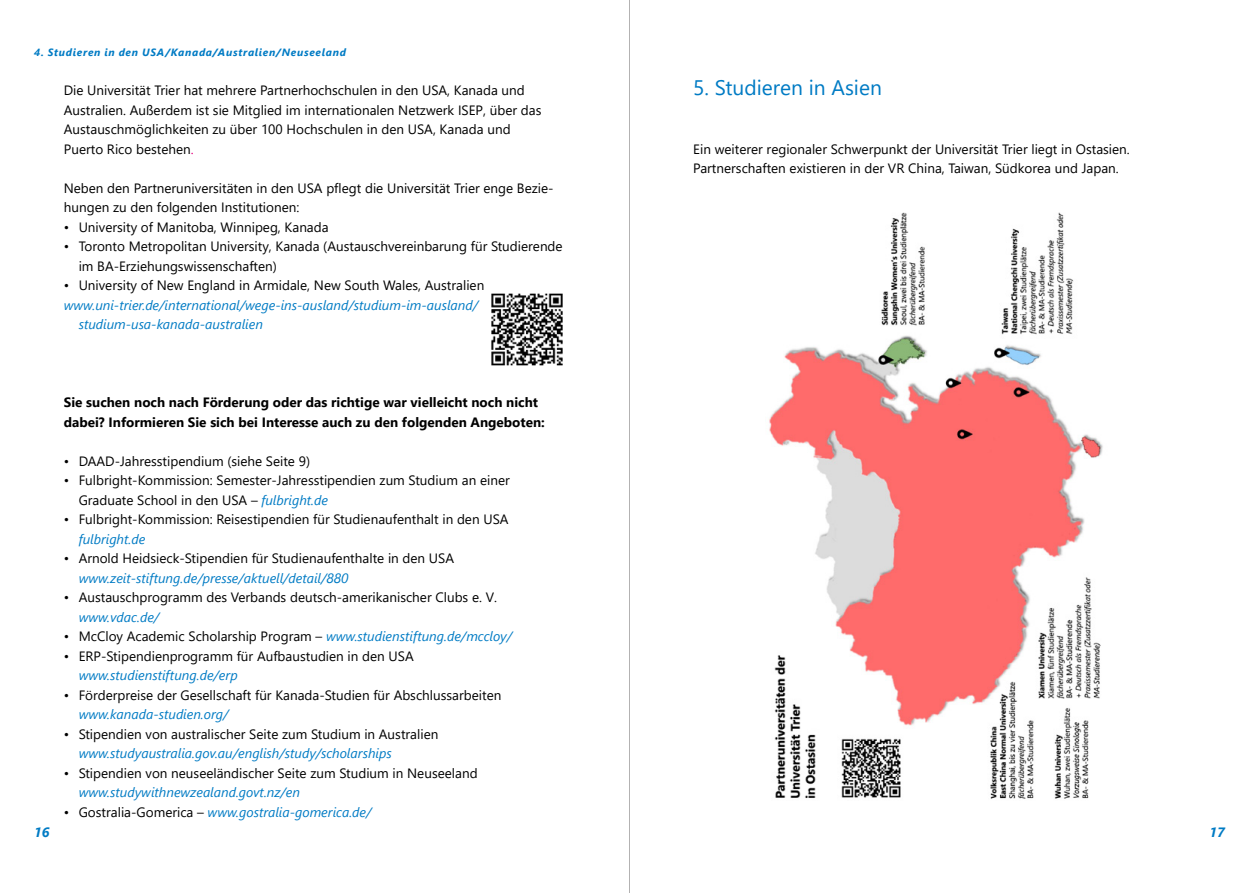
<style>
.page{position:relative;width:1259px;height:893px;background:#fff}
.page>*{position:absolute;margin:0;border:0;box-sizing:border-box;transform-origin:0 0}
.t1{font:21px "Segoe UI";color:#007bc4}
.t2{font:13.5px/19.5px "Segoe UI";color:#000}
.t3{font:italic 13.5px/19.5px "Segoe UI";color:#007bc4}
.t4{font:700 13.5px/19.5px "Segoe UI";color:#000}
.t5{font:italic 700 13.5px "Segoe UI";color:#007bc4}
.t6{font:italic 700 10.5px "Segoe UI";letter-spacing:.07em;color:#007bc4}
.s1{color:#e6007d}
.s2{font-style:italic;color:#007bc4}
.s3{font-style:normal;color:#000}
</style>
<div class="page">
<hr style="left:629px;top:0;width:1px;height:893px;background:#b3b2b2">
<img style="left:491px;top:293px;width:72px;height:73px">
<img style="left:769px;top:212px;width:334px;height:587px">
<p class="t6" style="left:34px;top:43px;width:313px">4. Studieren in den USA/Kanada/Australien/Neuseeland</p>
<p class="t2" style="left:64px;top:80px;width:479px">Die Universität Trier hat mehrere Partnerhochschulen in den USA, Kanada und Australien. Außerdem ist sie Mitglied im internationalen Netzwerk ISEP, über das Austauschmöglichkeiten zu über 100 Hochschulen in den USA, Kanada und Puerto Rico bestehen<span class="s1">.</span></p>
<p class="t2" style="left:64px;top:177px;width:491px">Neben den Partneruniversitäten in den USA pflegt die Universität Trier enge Bezie&shy;hungen zu den folgenden Institutionen:</p>
<p class="t2" style="left:64px;top:216px;width:266px">• University of Manitoba, Winnipeg, Kanada</p>
<p class="t2" style="left:79px;top:236px;width:485px;text-indent:-15px">• Toronto Metropolitan University, Kanada (Austauschvereinbarung für Studierende im BA-Erziehungswissenschaften)</p>
<p class="t2" style="left:64px;top:275px;width:422px">• University of New England in Armidale, New South Wales, Australien</p>
<p class="t3" style="left:79px;top:293px;width:401px;text-indent:-15px">www.uni-trier.de/international/wege-ins-ausland/studium-im-ausland/ studium-usa-kanada-australien</p>
<p class="t4" style="left:64px;top:392px;width:482px">Sie suchen noch nach Förderung oder das richtige war vielleicht noch nicht dabei? Informieren Sie sich bei Interesse auch zu den folgenden Angeboten:</p>
<p class="t2" style="left:64px;top:450px;width:248px">• DAAD-Jahresstipendium (siehe Seite 9)</p>
<p class="t2" style="left:79px;top:470px;width:432px;text-indent:-15px">• Fulbright-Kommission: Semester-Jahresstipendien zum Studium an einer<br>Graduate School in den USA – <span class="s2">fulbright.de</span></p>
<p class="t2" style="left:64px;top:509px;width:446px">• Fulbright-Kommission: Reisestipendien für Studienaufenthalt in den USA</p>
<p class="t3" style="left:79px;top:527px;width:68px">fulbright.de</p>
<p class="t2" style="left:64px;top:548px;width:392px">• Arnold Heidsieck-Stipendien für Studienaufenthalte in den USA</p>
<p class="t3" style="left:79px;top:566px;width:271px">www.zeit-stiftung.de/presse/aktuell/detail/880</p>
<p class="t2" style="left:64px;top:587px;width:435px">• Austauschprogramm des Verbands deutsch-amerikanischer Clubs e. V.</p>
<p class="t3" style="left:79px;top:605px;width:82px">www.vdac.de/</p>
<p class="t2" style="left:64px;top:626px;width:450px">• McCloy Academic Scholarship Program – <span class="s2">www.studienstiftung.de/mccloy/</span></p>
<p class="t2" style="left:64px;top:645px;width:351px">• ERP-Stipendienprogramm für Aufbaustudien in den USA</p>
<p class="t3" style="left:79px;top:664px;width:160px">www.studienstiftung.de/erp</p>
<p class="t2" style="left:64px;top:684px;width:439px">• Förderpreise der Gesellschaft für Kanada-Studien für Abschlussarbeiten</p>
<p class="t3" style="left:79px;top:703px;width:151px">www.kanada-studien.org/</p>
<p class="t2" style="left:64px;top:723px;width:376px">• Stipendien von australischer Seite zum Studium in Australien</p>
<p class="t3" style="left:79px;top:742px;width:314px">www.studyaustralia.gov.au/english/study/scholarships</p>
<p class="t2" style="left:64px;top:762px;width:415px">• Stipendien von neuseeländischer Seite zum Studium in Neuseeland</p>
<p class="t3" style="left:79px;top:781px;width:223px">www.studywithnewzealand.govt.nz/en</p>
<p class="t3" style="left:64px;top:800px;width:309px"><span class="s3">• Gostralia-Gomerica –</span> www.gostralia-gomerica.de/</p>
<h1 class="t1" style="left:693px;top:68px;width:190px">5. Studieren in Asien</h1>
<p class="t2" style="left:693px;top:138px;width:438px">Ein weiterer regionaler Schwerpunkt der Universität Trier liegt in Ostasien.<br>Partnerschaften existieren in der VR China, Taiwan, Südkorea und Japan.</p>
<p class="t5" style="left:34px;top:819px;width:17px">16</p>
<p class="t5" style="left:1209px;top:819px;width:17px">17</p>
</div>
